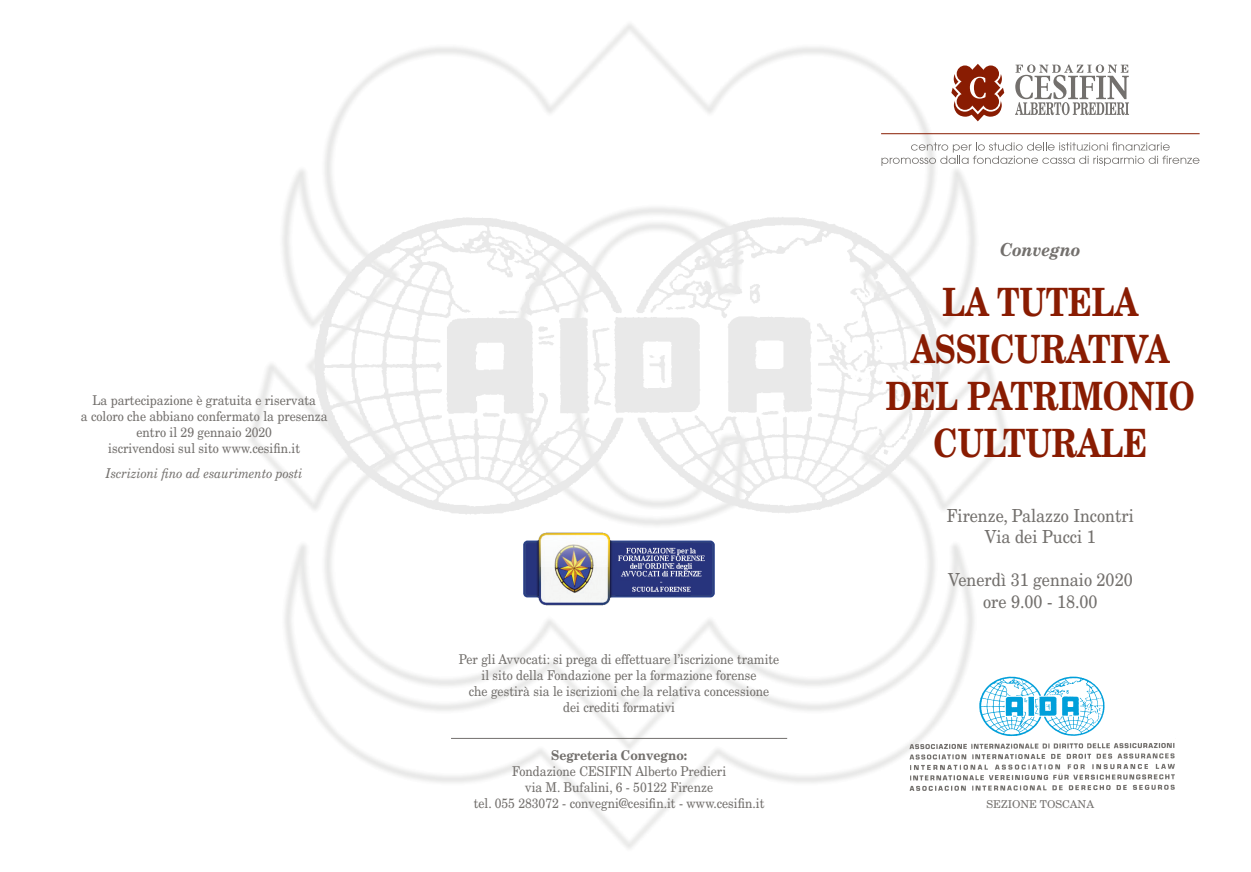
<style>
.page{position:relative;width:1251px;height:872px;background:#fff}
.page>*{position:absolute;margin:0;border:0;box-sizing:border-box;transform-origin:0 0}
.t1{font:700 39px/46.8px "New Century Schlbk";color:#891c02;text-align:center;scale:.8 1}
.t2{font:18px/21.6px "New Century Schlbk";color:#73706d;text-align:center;scale:.9 1}
.t3{font:italic 700 18px "New Century Schlbk";color:#73706d;scale:.9 1}
.t4{font:13.5px/16.2px "New Century Schlbk";color:#73706d;text-align:center;scale:.9 1}
.t5{font:italic 13.5px "New Century Schlbk";color:#73706d;scale:.9 1}
.t6{font:700 13.5px "New Century Schlbk";color:#73706d;scale:.9 1}
.t7{font:10.8px "New Century Schlbk";color:#73706d}
</style>
<div class="page">
<img style="left:250px;top:24px;width:809px;height:825px">
<img style="left:303px;top:205px;width:647px;height:323px">
<img style="left:977px;top:674px;width:128px;height:65px">
<img style="left:906px;top:739px;width:269px;height:54px">
<hr style="left:451px;top:738px;width:336px;height:1px;background:#73706d">
<hr style="left:880px;top:133px;width:319px;height:1px;background:#891c02">
<svg style="left:881px;top:142px;width:318px;height:24px"></svg>
<svg style="left:951px;top:64px;width:53px;height:57px"></svg>
<svg style="left:1014px;top:64px;width:114px;height:51px"></svg>
<img style="left:523px;top:533px;width:191px;height:73px">
<p class="t4" style="left:81px;top:392px;width:275px">La partecipazione è gratuita e riservata<br>a coloro che abbiano confermato la presenza entro il 29 gennaio 2020<br>iscrivendosi sul sito www.cesifin.it</p>
<p class="t5" style="left:106px;top:465px;width:220px">Iscrizioni fino ad esaurimento posti</p>
<p class="t4" style="left:459px;top:651px;width:357px">Per gli Avvocati: si prega di effettuare l’iscrizione tramite il sito della Fondazione per la formazione forense<br>che gestirà sia le iscrizioni che la relativa concessione dei crediti formativi</p>
<p class="t6" style="left:551px;top:746px;width:152px">Segreteria Convegno:</p>
<p class="t4" style="left:473px;top:763px;width:324px">Fondazione CESIFIN Alberto Predieri<br>via M. Bufalini, 6 - 50122 Firenze<br>tel. 055 283072 - convegni@cesifin.it - www.cesifin.it</p>
<h2 class="t3" style="left:999px;top:238px;width:91px">Convegno</h2>
<h1 class="t1" style="left:885px;top:278px;width:387px">LA TUTELA<br>ASSICURATIVA<br>DEL PATRIMONIO<br>CULTURALE</h1>
<h2 class="t2" style="left:946px;top:504px;width:209px">Firenze, Palazzo Incontri<br>Via dei Pucci 1</h2>
<h2 class="t2" style="left:947px;top:569px;width:207px">Venerdì 31 gennaio 2020 ore 9.00 - 18.00</h2>
<p class="t7" style="left:986px;top:797px;width:109px">SEZIONE TOSCANA</p>
</div>
